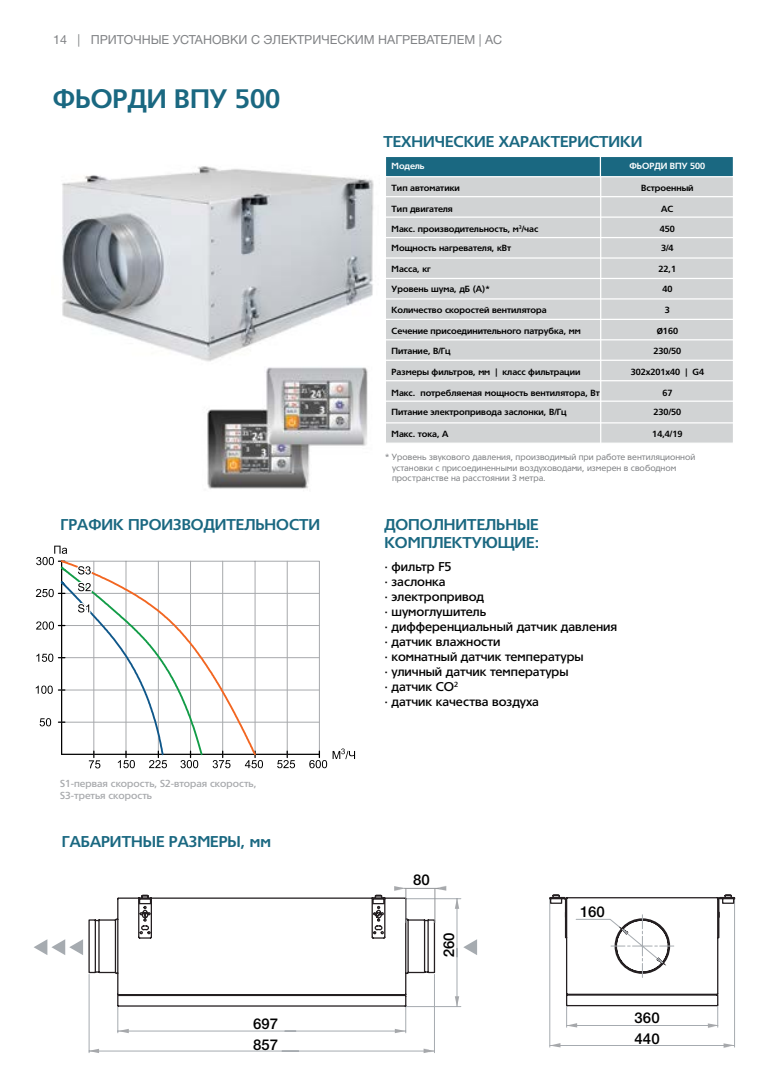
<style>
.page{position:relative;width:780px;height:1088px;background:#fff}
.page>*{position:absolute;margin:0;border:0;box-sizing:border-box;transform-origin:0 0}
.t1{font:700 26.25px "Tornado Cyr";color:#1a6881}
.t2{font:700 15.38px/18.5px "Tornado Cyr";color:#1a6881}
.t3{font:500 15px/20.8px "Helvetica Neue Cyr";color:#000}
.t4{font:500 12.5px/15px "Tornado Cyr";color:#000}
.t5{font:12.5px "Helvetica Neue Cyr";color:#808285}
.t6{font:500 10px/12px "Tornado Cyr";color:#a7a9ac}
.t7{font:700 8.75px "Tornado Cyr";color:#000}
.t8{font:8.75px/10.5px "Tornado Cyr";color:#808285}
.t9{font:700 8.75px "Tornado Cyr";color:#fff}
.s1{font-family:"Myriad Pro"}
</style>
<div class="page">
<img style="left:61px;top:166px;width:313px;height:196px">
<svg style="left:257px;top:560px;width:63px;height:194px"></svg>
<hr style="left:62px;top:593px;width:257px;height:1px;background:#a7a9ac">
<hr style="left:62px;top:625px;width:257px;height:1px;background:#a7a9ac">
<hr style="left:62px;top:657px;width:257px;height:1px;background:#a7a9ac">
<hr style="left:62px;top:690px;width:257px;height:1px;background:#a7a9ac">
<hr style="left:62px;top:722px;width:257px;height:1px;background:#a7a9ac">
<hr style="left:62px;top:754px;width:257px;height:1px;background:#000">
<hr style="left:287px;top:561px;width:1px;height:193px;background:#a7a9ac">
<svg style="left:213px;top:757px;width:17px;height:11px"></svg>
<svg style="left:245px;top:751px;width:18px;height:17px"></svg>
<svg style="left:277px;top:751px;width:18px;height:17px"></svg>
<svg style="left:309px;top:748px;width:46px;height:20px"></svg>
<svg style="left:204px;top:560px;width:53px;height:197px"></svg>
<svg style="left:36px;top:546px;width:168px;height:222px"></svg>
<img style="left:207px;top:367px;width:161px;height:122px">
<div style="left:385px;top:176px;width:349px;height:268px;background:#d1d3d4;border:1px solid #fff"></div>
<hr style="left:385px;top:400px;width:348px;height:2px;background:#fff">
<hr style="left:385px;top:422px;width:348px;height:1px;background:#fff">
<hr style="left:385px;top:380px;width:348px;height:1px;background:#fff">
<hr style="left:385px;top:360px;width:348px;height:1px;background:#fff">
<hr style="left:385px;top:339px;width:348px;height:1px;background:#fff">
<hr style="left:385px;top:319px;width:348px;height:1px;background:#fff">
<hr style="left:385px;top:298px;width:348px;height:1px;background:#fff">
<hr style="left:385px;top:278px;width:348px;height:1px;background:#fff">
<hr style="left:385px;top:257px;width:348px;height:2px;background:#fff">
<hr style="left:385px;top:237px;width:348px;height:1px;background:#fff">
<hr style="left:385px;top:216px;width:348px;height:2px;background:#fff">
<hr style="left:385px;top:196px;width:348px;height:1px;background:#fff">
<hr style="left:600px;top:176px;width:1px;height:268px;background:#fff">
<div style="left:385px;top:156px;width:349px;height:21px;background:#1a6881;border:1px solid #fff"></div>
<hr style="left:599px;top:156px;width:2px;height:21px;background:#fff">
<hr style="left:89px;top:974px;width:1px;height:79px;background:#a6abb0">
<hr style="left:434px;top:974px;width:1px;height:79px;background:#a6abb0">
<hr style="left:89px;top:1050px;width:345px;height:1px;background:#a6abb0">
<hr style="left:118px;top:1030px;width:288px;height:1px;background:#a6abb0">
<hr style="left:405px;top:898px;width:56px;height:1px;background:#a6abb0">
<hr style="left:405px;top:1006px;width:56px;height:1px;background:#a6abb0">
<hr style="left:456px;top:899px;width:1px;height:107px;background:#a6abb0">
<svg style="left:88px;top:894px;width:347px;height:113px"></svg>
<svg style="left:455px;top:996px;width:4px;height:10px"></svg>
<svg style="left:395px;top:1006px;width:11px;height:27px"></svg>
<svg style="left:117px;top:1006px;width:12px;height:27px"></svg>
<svg style="left:88px;top:1049px;width:11px;height:4px"></svg>
<svg style="left:423px;top:1049px;width:11px;height:4px"></svg>
<svg style="left:455px;top:898px;width:4px;height:11px"></svg>
<svg style="left:549px;top:894px;width:186px;height:154px"></svg>
<svg style="left:463px;top:939px;width:14px;height:16px"></svg>
<svg style="left:34px;top:939px;width:49px;height:16px"></svg>
<svg style="left:394px;top:886px;width:11px;height:5px"></svg>
<svg style="left:435px;top:886px;width:11px;height:5px"></svg>
<hr style="left:434px;top:888px;width:1px;height:35px;background:#939598">
<hr style="left:405px;top:888px;width:1px;height:35px;background:#939598">
<hr style="left:404px;top:888px;width:35px;height:1px;background:#939598">
<h3 class="t5" style="left:53px;top:33px;width:450px">14 | ПРИТОЧНЫЕ УСТАНОВКИ С ЭЛЕКТРИЧЕСКИМ НАГРЕВАТЕЛЕМ | АС</h3>
<h1 class="t1" style="left:53px;top:84px;width:229px">ФЬОРДИ ВПУ 500</h1>
<h2 class="t2" style="left:61px;top:515px;width:261px">ГРАФИК ПРОИЗВОДИТЕЛЬНОСТИ</h2>
<p class="t6" style="left:60px;top:778px;width:198px">S1-первая скорость, S2-вторая скорость,<br>S3-третья скорость</p>
<h2 class="t2" style="left:62px;top:832px;width:210px">ГАБАРИТНЫЕ РАЗМЕРЫ, мм</h2>
<h3 class="t3" style="left:253px;top:1014px;width:27px">697<br>857</h3>
<h2 class="t2" style="left:383px;top:132px;width:260px">ТЕХНИЧЕСКИЕ ХАРАКТЕРИСТИКИ</h2>
<p class="t9" style="left:391px;top:161px;width:34px">Модель</p>
<p class="t7" style="left:391px;top:183px;width:70px">Тип автоматики</p>
<p class="t7" style="left:391px;top:204px;width:63px">Тип двигателя</p>
<p class="t7" style="left:391px;top:224px;width:148px">Макс. производительность, м<sup>3</sup>/час</p>
<p class="t7" style="left:391px;top:244px;width:121px">Мощность нагревателя, кВт</p>
<p class="t7" style="left:391px;top:264px;width:41px">Масса, кг</p>
<p class="t7" style="left:391px;top:284px;width:100px">Уровень шума, дБ (А)*</p>
<p class="t7" style="left:391px;top:305px;width:156px">Количество скоростей вентилятора</p>
<p class="t7" style="left:391px;top:326px;width:191px">Сечение присоединительного патрубка, мм</p>
<p class="t7" style="left:391px;top:346px;width:61px">Питание, В/Гц</p>
<p class="t7" style="left:391px;top:367px;width:190px">Размеры фильтров, мм | класс фильтрации</p>
<p class="t7" style="left:391px;top:388px;width:210px">Макс. потребляемая мощность вентилятора, Вт</p>
<p class="t7" style="left:391px;top:407px;width:177px">Питание электропривода заслонки, В/Гц</p>
<p class="t7" style="left:391px;top:429px;width:58px">Макс. тока, А</p>
<p class="t9" style="left:629px;top:161px;width:77px">ФЬОРДИ ВПУ 500</p>
<p class="t7" style="left:641px;top:183px;width:54px">Встроенный</p>
<p class="t7" style="left:661px;top:204px;width:14px">АC</p>
<p class="t7" style="left:659px;top:224px;width:17px">450</p>
<p class="t7" style="left:661px;top:244px;width:14px">3/4</p>
<p class="t7" style="left:658px;top:264px;width:19px">22,1</p>
<p class="t7" style="left:662px;top:284px;width:12px">40</p>
<p class="t7" style="left:664px;top:305px;width:7px">3</p>
<p class="t7" style="left:656px;top:326px;width:23px"><span class="s1">Ø</span>160</p>
<p class="t7" style="left:653px;top:346px;width:29px">230/50</p>
<p class="t7" style="left:630px;top:367px;width:75px">302х201х40 | G4</p>
<p class="t7" style="left:662px;top:388px;width:12px">67</p>
<p class="t7" style="left:653px;top:407px;width:29px">230/50</p>
<p class="t7" style="left:652px;top:429px;width:32px">14,4/19</p>
<p class="t8" style="left:392px;top:452px;width:305px;text-indent:-7px">* Уровень звукового давления, производимый при работе вентиляционной установки с присоединенными воздуховодами, измерен в свободном пространстве на расстоянии 3 метра.</p>
<h2 class="t2" style="left:384px;top:515px;width:156px">ДОПОЛНИТЕЛЬНЫЕ<br>КОМПЛЕКТУЮЩИЕ:</h2>
<h3 class="t4" style="left:384px;top:559px;width:234px">· фильтр F5<br>· заслонка<br>· электропривод<br>· шумоглушитель<br>· дифференциальный датчик давления · датчик влажности<br>· комнатный датчик температуры<br>· уличный датчик температуры<br>· датчик CO<sup>2<br></sup>· датчик качества воздуха</h3>
<h3 class="t3" style="left:413px;top:869px;width:18px">80</h3>
<h3 class="t3" style="left:438px;top:957px;width:27px;rotate:-90deg">260</h3>
<h3 class="t3" style="left:580px;top:901px;width:27px">160</h3>
<h3 class="t3" style="left:634px;top:1007px;width:27px">360</h3>
<h3 class="t3" style="left:634px;top:1028px;width:27px">440</h3>
</div>
